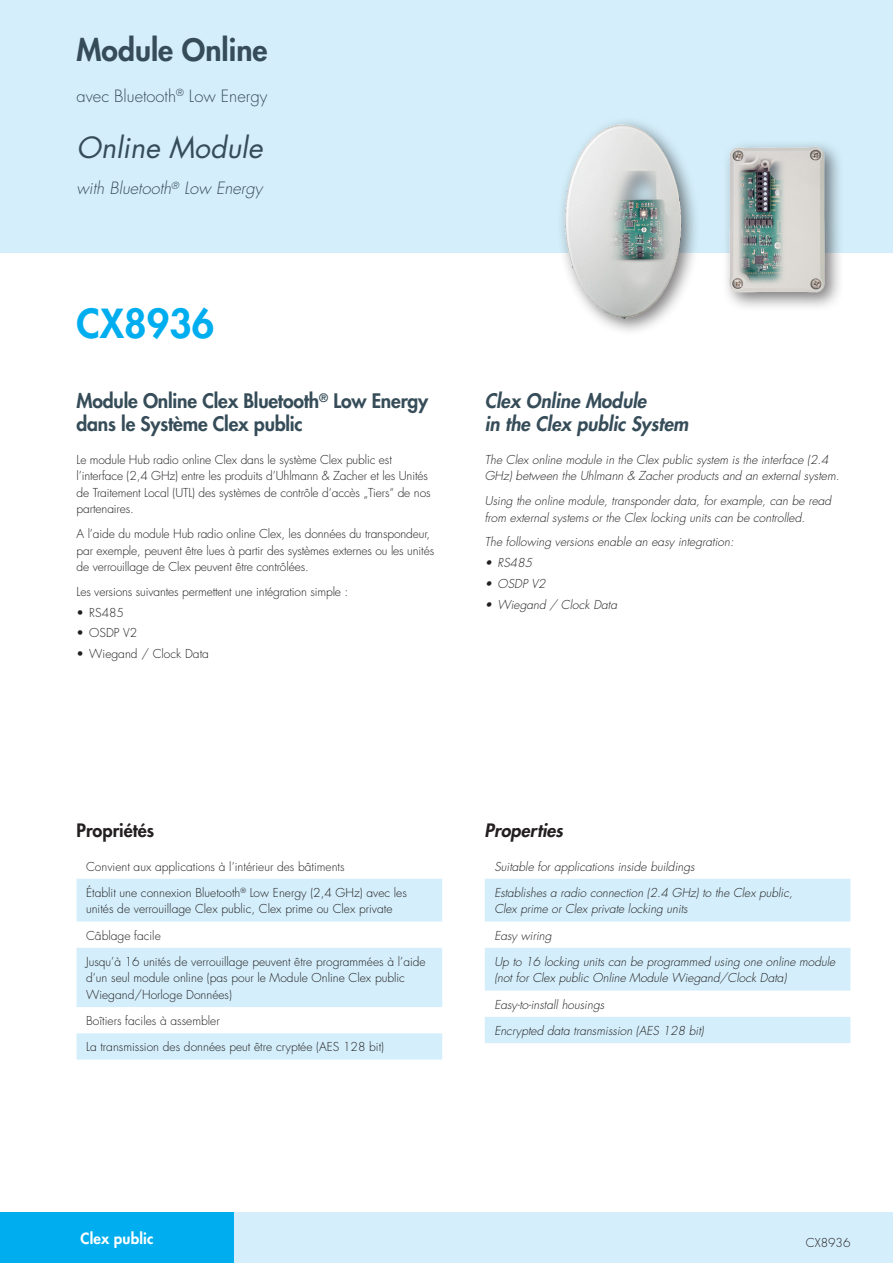
<style>
.page{position:relative;width:893px;height:1263px;background:#fff}
.page>*{position:absolute;margin:0;border:0;box-sizing:border-box;transform-origin:0 0}
.t1{font:800 39px "Futura Std";color:#00aeef}
.t2{font:800 30px "Futura Std";color:#364d59}
.t3{font:italic 28.5px "Futura Std";color:#364d59}
.Body{font:800 19.5px/22.5px "Futura Std";letter-spacing:-.01em;color:#364d59}
.Body-2{font:italic 800 19.5px/22.5px "Futura Std";color:#364d59}
.t4{font:800 18px "Futura Std";color:#231f20}
.t5{font:italic 800 18px "Futura Std";color:#231f20}
.t6{font:300 16.5px "Futura Std";color:#364d59}
.t7{font:italic 300 16.5px "Futura Std";color:#364d59}
.t8{font:800 15px "Futura Std";letter-spacing:.01em;color:#fff}
.Body-3{font:300 12px/16.5px "Futura Std";letter-spacing:-.01em;color:#231f20}
.Tabelle_Daten_DE{font:300 12px/16.5px "Futura Std";color:#231f20}
.Body-4{font:italic 300 12px/16.5px "Futura Std";color:#231f20}
.Tabelle_Daten_ENG{font:italic 300 12px "Futura Std";color:#231f20}
.Tabelle_Daten_DE-2{font:italic 300 12px "Futura Std";color:#231f20}
.Body_DE_eingerückt{font:300 12px "Futura Std";color:#231f20}
.Body_DE_eingerückt-2{font:italic 300 12px "Futura Std";color:#231f20}
</style>
<div class="page">
<div style="left:0;top:1212px;width:893px;height:51px;background:#d4effb"></div>
<div style="left:0;top:1212px;width:234px;height:51px;background:#00aeef"></div>
<div style="left:0;top:0;width:893px;height:253px;background:#d4effb"></div>
<svg style="left:77px;top:878px;width:365px;height:1px"></svg>
<svg style="left:77px;top:879px;width:365px;height:180px;fill:#d4effb"></svg>
<svg style="left:485px;top:878px;width:365px;height:1px"></svg>
<svg style="left:485px;top:879px;width:365px;height:164px;fill:#d4effb"></svg>
<div style="left:557px;top:116px;width:143px;height:221px;background:#231f20;opacity:.6"></div>
<img style="left:557px;top:117px;width:143px;height:209px">
<img style="left:726px;top:144px;width:114px;height:164px">
<p class="t2" style="left:77px;top:31px;width:193px">Module Online</p>
<p class="t6" style="left:77px;top:86px;width:192px">avec Bluetooth<sup>®</sup> Low Energy</p>
<p class="t3" style="left:77px;top:129px;width:188px">Online Module</p>
<p class="t7" style="left:77px;top:178px;width:187px">with Bluetooth<sup>®</sup> Low Energy</p>
<p class="t1" style="left:77px;top:299px;width:139px">CX8936</p>
<p class="Body" style="left:77px;top:390px;width:353px">Module Online Clex Bluetooth<sup>®</sup> Low Energy dans le Système Clex public</p>
<p class="Body-3" style="left:77px;top:452px;width:356px">Le module Hub radio online Clex dans le système Clex public est l’interface (2,4 GHz) entre les produits d’Uhlmann &amp; Zacher et les Unités de Traitement Local (UTL) des systèmes de contrôle d‘accès „Tiers“ de nos partenaires.</p>
<p class="Body-3" style="left:77px;top:526px;width:359px">A l’aide du module Hub radio online Clex, les données du transpondeur, par exemple, peuvent être lues à partir des systèmes externes ou les unités de verrouillage de Clex peuvent être contrôlées.</p>
<p class="Body-3" style="left:77px;top:584px;width:273px">Les versions suivantes permettent une intégration simple :</p>
<p class="Body_DE_eingerückt" style="left:77px;top:605px;width:49px">• RS485</p>
<p class="Body-3" style="left:77px;top:625px;width:62px">• OSDP V2</p>
<p class="Body-3" style="left:77px;top:646px;width:134px">• Wiegand / Clock Data</p>
<p class="Body-2" style="left:485px;top:390px;width:205px">Clex Online Module<br>in the Clex public System</p>
<p class="Body-4" style="left:485px;top:452px;width:356px">The Clex online module in the Clex public system is the interface (2.4<br>GHz) between the Uhlmann &amp; Zacher products and an external system.</p>
<p class="Body-4" style="left:485px;top:493px;width:348px">Using the online module, transponder data, for example, can be read from external systems or the Clex locking units can be controlled.</p>
<p class="Body-4" style="left:485px;top:534px;width:250px">The following versions enable an easy integration:</p>
<p class="Body_DE_eingerückt-2" style="left:485px;top:555px;width:49px">• RS485</p>
<p class="Body-4" style="left:485px;top:576px;width:62px">• OSDP V2</p>
<p class="Body-4" style="left:485px;top:596px;width:134px">• Wiegand / Clock Data</p>
<p class="t4" style="left:77px;top:819px;width:79px">Propriétés</p>
<p class="t5" style="left:485px;top:819px;width:80px">Properties</p>
<p class="Tabelle_Daten_DE" style="left:86px;top:858px;width:260px">Convient aux applications à l’intérieur des bâtiments</p>
<p class="Tabelle_Daten_DE" style="left:86px;top:884px;width:322px">Établit une connexion Bluetooth<sup>®</sup> Low Energy (2,4 GHz) avec les</p>
<p class="Tabelle_Daten_DE" style="left:86px;top:901px;width:308px">unités de verrouillage Clex public, Clex prime ou Clex private</p>
<p class="Tabelle_Daten_DE" style="left:86px;top:927px;width:76px">Câblage facile</p>
<p class="Tabelle_Daten_DE" style="left:86px;top:953px;width:341px">Jusqu’à 16 unités de verrouillage peuvent être programmées à l’aide</p>
<p class="Tabelle_Daten_DE" style="left:86px;top:970px;width:320px">d’un seul module online (pas pour le Module Online Clex public<br>Wiegand/Horloge Données)</p>
<p class="Tabelle_Daten_DE" style="left:86px;top:1013px;width:135px">Boîtiers faciles à assembler</p>
<p class="Tabelle_Daten_DE" style="left:86px;top:1039px;width:299px">La transmission des données peut être cryptée (AES 128 bit)</p>
<p class="Tabelle_Daten_ENG" style="left:494px;top:859px;width:202px">Suitable for applications inside buildings</p>
<p class="Tabelle_Daten_DE-2" style="left:494px;top:885px;width:300px">Establishes a radio connection (2.4 GHz) to the Clex public,</p>
<p class="Tabelle_Daten_DE-2" style="left:494px;top:902px;width:195px">Clex prime or Clex private locking units</p>
<p class="Tabelle_Daten_ENG" style="left:494px;top:928px;width:59px">Easy wiring</p>
<p class="Tabelle_Daten_ENG" style="left:494px;top:954px;width:343px">Up to 16 locking units can be programmed using one online module</p>
<p class="Tabelle_Daten_ENG" style="left:494px;top:971px;width:294px">(not for Clex public Online Module Wiegand/Clock Data)</p>
<p class="Tabelle_Daten_DE-2" style="left:494px;top:997px;width:111px">Easy-to-install housings</p>
<p class="Tabelle_Daten_ENG" style="left:494px;top:1023px;width:211px">Encrypted data transmission (AES 128 bit)</p>
<p class="t8" style="left:81px;top:1228px;width:73px">Clex prime</p>
<p class="Body-3" style="left:806px;top:1235px;width:46px">CX8936</p>
<p class="t8" style="left:123px;top:1228px;width:32px">ublic</p>
</div>
